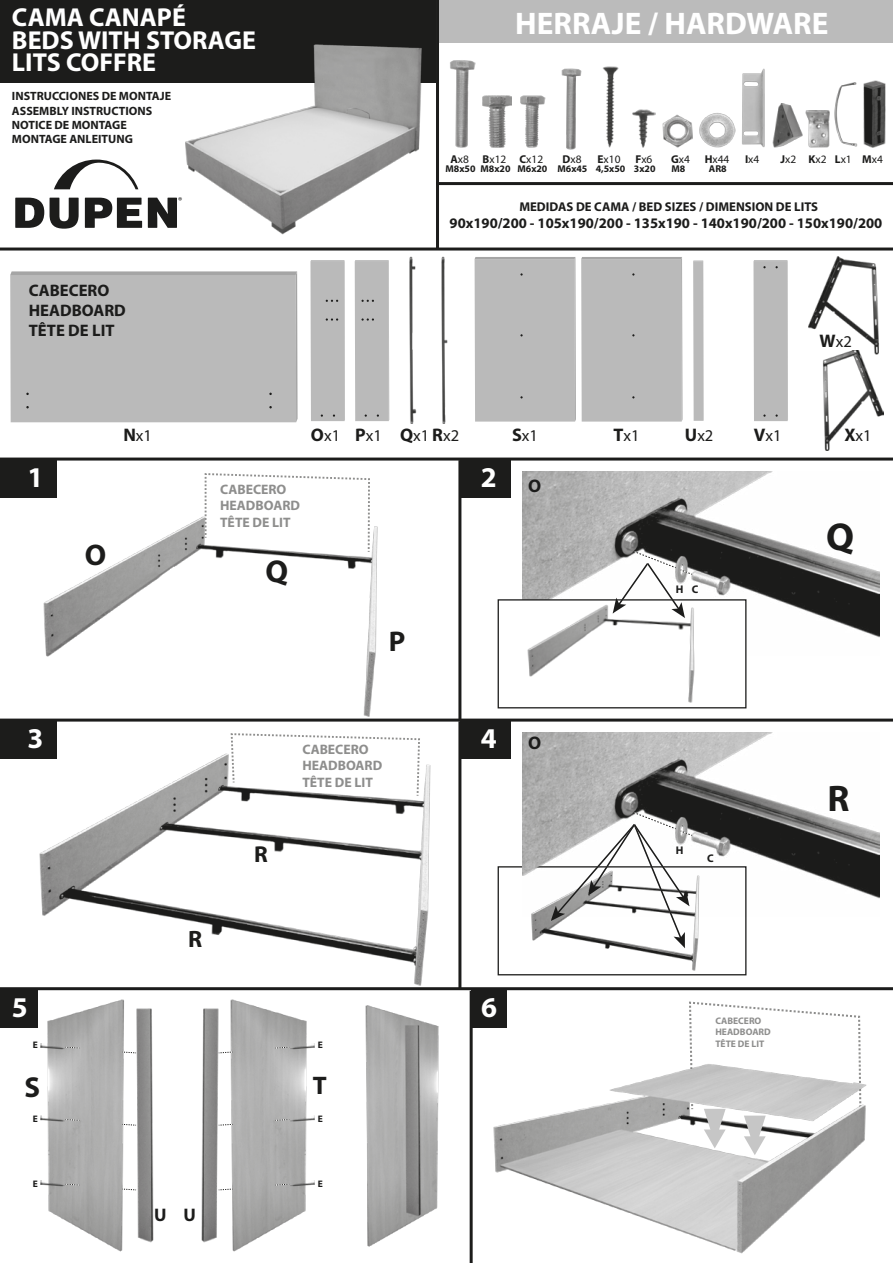
<style>
.page{position:relative;width:893px;height:1263px;background:#fff}
.page>*{position:absolute;margin:0;border:0;box-sizing:border-box;transform-origin:0 0}
.t1{font:700 39px "Myriad Pro";color:#1c1c1b}
.t2{font:700 37.05px "Myriad Pro";color:#1c1c1b}
.t3{font:700 31.65px "Myriad Pro";color:#1c1c1b}
.t4{font:700 31.35px "Myriad Pro";color:#fff}
.t5{font:700 29.85px "Myriad Pro";color:#1c1c1b}
.t6{font:700 28.95px "Myriad Pro";color:#1c1c1b}
.t7{font:700 28.8px "Myriad Pro";color:#fff}
.t8{font:700 28.5px "Myriad Pro";color:#1c1c1b}
.t9{font:700 26.1px/22.5px "Myriad Pro";color:#fff}
.t10{font:700 25.5px "Myriad Pro";color:#1c1c1b}
.t11{font:700 23.7px "Myriad Pro";color:#1c1c1b}
.t12{font:700 23.1px "Myriad Pro";color:#1c1c1b}
.t13{font:700 18.3px "Myriad Pro";color:#1c1c1b}
.t14{font:700 16.65px/20px "Myriad Pro";color:#1c1c1b}
.t15{font:16.5px "Myriad Pro";color:#1c1c1b}
.t16{font:700 14.7px "Myriad Pro";color:#1c1c1b}
.t17{font:700 13.8px/16.5px "Myriad Pro";color:#8e8e8d}
.t18{font:700 12.75px "Myriad Pro";color:#1c1c1b}
.t19{font:700 12px/14.4px "Myriad Pro";color:#1c1c1b}
.t20{font:11.4px "Myriad Pro";color:#1c1c1b}
.t21{font:700 11.1px "Myriad Pro";color:#1c1c1b}
.t22{font:700 9.9px "Myriad Pro";color:#1c1c1b}
.t23{font:9.9px "Myriad Pro";color:#1c1c1b}
.t24{font:700 9.45px/11.4px "Myriad Pro";color:#8e8e8d}
.t25{font:700 9.45px "Myriad Pro";color:#1c1c1b}
.s1{font-weight:700}
.s2{font-weight:700;font-size:18.3px}
</style>
<div class="page">
<img style="left:493px;top:1069px;width:374px;height:185px">
<div style="left:498px;top:866px;width:248px;height:109px;background:#fff;border:1px solid #1c1c1b"></div>
<img style="left:518px;top:868px;width:216px;height:106px">
<img style="left:38px;top:753px;width:475px;height:241px">
<img style="left:523px;top:471px;width:357px;height:185px">
<div style="left:498px;top:599px;width:248px;height:109px;background:#fff;border:1px solid #1c1c1b"></div>
<img style="left:513px;top:600px;width:219px;height:109px">
<img style="left:15px;top:516px;width:433px;height:203px">
<div style="left:10px;top:271px;width:288px;height:151px;background:#bababa"></div>
<div style="left:310px;top:260px;width:35px;height:161px;background:#bababa"></div>
<div style="left:355px;top:260px;width:34px;height:161px;background:#bababa"></div>
<div style="left:0;top:459px;width:57px;height:39px;background:#1c1c1b"></div>
<svg style="left:54px;top:159px;width:84px;height:30px"></svg>
<svg style="left:15px;top:198px;width:148px;height:31px"></svg>
<div style="left:0;top:720px;width:57px;height:39px;background:#1c1c1b"></div>
<div style="left:0;top:989px;width:38px;height:39px;background:#1c1c1b"></div>
<hr style="left:0;top:248px;width:893px;height:3px;background:#1c1c1b">
<hr style="left:0;top:458px;width:893px;height:3px;background:#1c1c1b">
<hr style="left:0;top:719px;width:893px;height:3px;background:#1c1c1b">
<hr style="left:0;top:987px;width:893px;height:3px;background:#1c1c1b">
<hr style="left:436px;top:0;width:3px;height:249px;background:#1c1c1b">
<svg style="left:693px;top:261px;width:11px;height:160px;background:#bfbfbf"></svg>
<div style="left:475px;top:257px;width:207px;height:165px;background:#bababa"></div>
<div style="left:753px;top:260px;width:35px;height:161px;background:#bababa"></div>
<div style="left:437px;top:0;width:456px;height:43px;background:#bbb"></div>
<hr style="left:458px;top:460px;width:3px;height:260px;background:#1c1c1b">
<div style="left:460px;top:459px;width:51px;height:39px;background:#1c1c1b"></div>
<hr style="left:436px;top:182px;width:457px;height:3px;background:#1c1c1b">
<div style="left:0;top:0;width:436px;height:83px;background:#1c1c1b"></div>
<svg style="left:204px;top:473px;width:167px;height:79px"></svg>
<hr style="left:458px;top:721px;width:3px;height:268px;background:#1c1c1b">
<div style="left:460px;top:720px;width:51px;height:39px;background:#1c1c1b"></div>
<hr style="left:470px;top:991px;width:3px;height:272px;background:#1c1c1b">
<div style="left:471px;top:989px;width:36px;height:39px;background:#1c1c1b"></div>
<img style="left:523px;top:732px;width:357px;height:185px">
<svg style="left:230px;top:733px;width:191px;height:63px"></svg>
<svg style="left:613px;top:551px;width:79px;height:67px"></svg>
<svg style="left:551px;top:812px;width:141px;height:136px"></svg>
<img style="left:47px;top:999px;width:107px;height:253px">
<svg style="left:66px;top:1119px;width:14px;height:2px"></svg>
<svg style="left:122px;top:1124px;width:14px;height:2px"></svg>
<img style="left:409px;top:256px;width:39px;height:167px">
<img style="left:808px;top:256px;width:71px;height:94px">
<img style="left:822px;top:350px;width:61px;height:100px">
<img style="left:40px;top:1115px;width:25px;height:7px">
<svg style="left:66px;top:1047px;width:14px;height:2px"></svg>
<svg style="left:122px;top:1051px;width:14px;height:2px"></svg>
<img style="left:40px;top:1043px;width:25px;height:6px">
<svg style="left:66px;top:1184px;width:14px;height:2px"></svg>
<svg style="left:122px;top:1188px;width:14px;height:2px"></svg>
<img style="left:40px;top:1180px;width:25px;height:6px">
<img style="left:201px;top:999px;width:106px;height:253px">
<svg style="left:275px;top:1119px;width:15px;height:2px"></svg>
<svg style="left:219px;top:1124px;width:14px;height:2px"></svg>
<img style="left:290px;top:1115px;width:25px;height:7px">
<svg style="left:275px;top:1047px;width:15px;height:2px"></svg>
<svg style="left:219px;top:1051px;width:14px;height:2px"></svg>
<img style="left:290px;top:1043px;width:25px;height:6px">
<svg style="left:275px;top:1184px;width:15px;height:2px"></svg>
<svg style="left:219px;top:1188px;width:14px;height:2px"></svg>
<img style="left:290px;top:1180px;width:25px;height:6px">
<img style="left:365px;top:1005px;width:74px;height:242px">
<img style="left:699px;top:113px;width:36px;height:35px">
<img style="left:834px;top:82px;width:24px;height:65px">
<img style="left:602px;top:67px;width:16px;height:81px">
<img style="left:520px;top:96px;width:26px;height:52px">
<img style="left:482px;top:96px;width:30px;height:52px">
<img style="left:450px;top:60px;width:25px;height:88px">
<img style="left:632px;top:109px;width:24px;height:39px">
<img style="left:773px;top:103px;width:29px;height:45px">
<img style="left:806px;top:111px;width:24px;height:37px">
<img style="left:742px;top:69px;width:23px;height:79px">
<img style="left:662px;top:114px;width:30px;height:34px">
<svg style="left:688px;top:1001px;width:175px;height:154px"></svg>
<img style="left:163px;top:33px;width:281px;height:202px">
<img style="left:864px;top:81px;width:21px;height:66px">
<img style="left:562px;top:68px;width:19px;height:82px">
<h3 class="t9" style="left:12px;top:6px;width:246px">CAMA CANAPÉ<br>BEDS WITH STORAGE<br>LITS COFFRE</h3>
<p class="t19" style="left:12px;top:89px;width:161px">INSTRUCCIONES DE MONTAJE<br>ASSEMBLY INSTRUCTIONS<br>NOTICE DE MONTAGE<br>MONTAGE ANLEITUNG</p>
<h3 class="t14" style="left:29px;top:280px;width:99px">CABECERO<br>HEADBOARD<br>TÊTE DE LIT</h3>
<p class="t23" style="left:178px;top:195px;width:6px">®</p>
<h3 class="t4" style="left:515px;top:3px;width:315px">HERRAJE / HARDWARE</h3>
<p class="t20" style="left:520px;top:152px;width:25px"><span class="s1">C</span>x12</p>
<p class="t22" style="left:517px;top:163px;width:32px">M6x20</p>
<p class="t20" style="left:671px;top:152px;width:20px"><span class="s1">G</span>x4</p>
<p class="t20" style="left:705px;top:152px;width:26px"><span class="s1">H</span>x44</p>
<p class="t20" style="left:745px;top:152px;width:16px"><span class="s1">I</span>x4</p>
<p class="t20" style="left:780px;top:152px;width:104px"><span class="s1">J</span>x2 <span class="s1">K</span>x2 <span class="s1">L</span>x1 <span class="s1">M</span>x4</p>
<p class="t18" style="left:519px;top:198px;width:300px">MEDIDAS DE CAMA / BED SIZES / DIMENSION DE LITS</p>
<p class="t16" style="left:450px;top:214px;width:434px">90x190/200 - 105x190/200 - 135x190 - 140x190/200 - 150x190/200</p>
<p class="t20" style="left:483px;top:152px;width:25px"><span class="s1">B</span>x12</p>
<p class="t22" style="left:480px;top:163px;width:32px">M8x20</p>
<p class="t20" style="left:563px;top:152px;width:20px"><span class="s1">D</span>x8</p>
<p class="t22" style="left:557px;top:163px;width:32px">M6x45</p>
<p class="t20" style="left:450px;top:152px;width:20px"><span class="s1">A</span>x8</p>
<p class="t22" style="left:446px;top:163px;width:32px">M8x50</p>
<p class="t20" style="left:597px;top:152px;width:24px"><span class="s1">E</span>x10</p>
<p class="t22" style="left:596px;top:163px;width:31px">4,5x50</p>
<p class="t20" style="left:635px;top:152px;width:19px"><span class="s1">F</span>x6</p>
<p class="t22" style="left:634px;top:163px;width:23px">3x20</p>
<p class="t22" style="left:671px;top:163px;width:15px">M8</p>
<p class="t22" style="left:709px;top:163px;width:19px">AR8</p>
<h3 class="t15" style="left:819px;top:331px;width:34px"><span class="s2">W</span>x2</h3>
<h3 class="t15" style="left:123px;top:425px;width:30px"><span class="s2">N</span>x1</h3>
<h3 class="t15" style="left:311px;top:425px;width:150px"><span class="s2">O</span>x1 <span class="s2">P</span>x1 <span class="s2">Q</span>x1 <span class="s2">R</span>x2</h3>
<h3 class="t15" style="left:512px;top:425px;width:27px"><span class="s2">S</span>x1</h3>
<h3 class="t15" style="left:614px;top:425px;width:28px"><span class="s2">T</span>x1</h3>
<h3 class="t15" style="left:685px;top:425px;width:30px"><span class="s2">U</span>x2</h3>
<h3 class="t15" style="left:754px;top:425px;width:29px"><span class="s2">V</span>x1</h3>
<h3 class="t7" style="left:27px;top:458px;width:17px">1</h3>
<p class="t17" style="left:220px;top:480px;width:81px">CABECERO<br>HEADBOARD<br>TÊTE DE LIT</p>
<h3 class="t7" style="left:481px;top:458px;width:17px">2</h3>
<h3 class="t13" style="left:528px;top:474px;width:15px">O</h3>
<h3 class="t5" style="left:85px;top:536px;width:23px">O</h3>
<h3 class="t3" style="left:265px;top:551px;width:24px">Q</h3>
<p class="t21" style="left:676px;top:582px;width:24px">H C</p>
<h3 class="t8" style="left:389px;top:623px;width:18px">P</h3>
<h3 class="t7" style="left:27px;top:719px;width:17px">3</h3>
<p class="t17" style="left:302px;top:740px;width:81px">CABECERO<br>HEADBOARD<br>TÊTE DE LIT</p>
<h3 class="t7" style="left:481px;top:719px;width:17px">4</h3>
<h3 class="t13" style="left:528px;top:731px;width:15px">O</h3>
<h3 class="t12" style="left:254px;top:839px;width:15px">R</h3>
<p class="t21" style="left:676px;top:843px;width:9px">H</p>
<p class="t21" style="left:707px;top:851px;width:8px">C</p>
<h3 class="t11" style="left:188px;top:924px;width:16px">R</h3>
<h3 class="t7" style="left:12px;top:988px;width:17px">5</h3>
<p class="t25" style="left:33px;top:1038px;width:7px">E</p>
<p class="t25" style="left:318px;top:1038px;width:7px">E</p>
<h3 class="t7" style="left:481px;top:989px;width:17px">6</h3>
<p class="t24" style="left:715px;top:1014px;width:57px">CABECERO<br>HEADBOARD<br>TÊTE DE LIT</p>
<h3 class="t6" style="left:24px;top:1068px;width:17px">S</h3>
<h3 class="t10" style="left:313px;top:1069px;width:15px">T</h3>
<p class="t25" style="left:33px;top:1112px;width:7px">E</p>
<p class="t25" style="left:318px;top:1112px;width:7px">E</p>
<p class="t25" style="left:33px;top:1177px;width:7px">E</p>
<h3 class="t13" style="left:154px;top:1203px;width:43px">U U</h3>
<p class="t25" style="left:318px;top:1177px;width:7px">E</p>
<h3 class="t15" style="left:844px;top:425px;width:29px"><span class="s2">X</span>x1</h3>
<h1 class="t1" style="left:826px;top:512px;width:29px">Q</h1>
<h2 class="t2" style="left:827px;top:775px;width:24px">R</h2>
</div>
